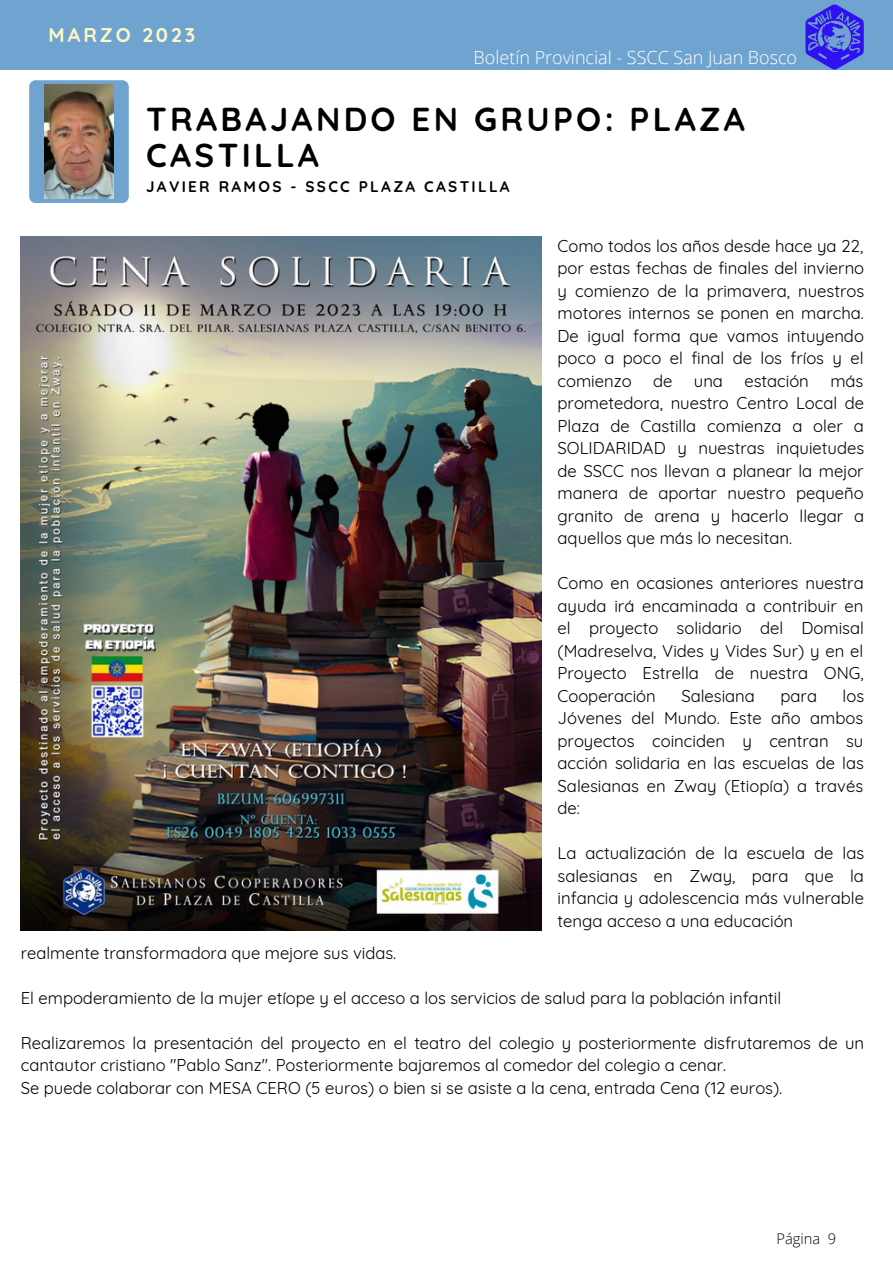
<style>
.page{position:relative;width:893px;height:1264px;background:#fff}
.page>*{position:absolute;margin:0;border:0;box-sizing:border-box;transform-origin:0 0}
.t1{font:700 33px/36px "Quicksand";letter-spacing:.1em;color:#000}
.t2{font:700 19.8px "Quicksand";letter-spacing:.15em;color:#fff8c2}
.t3{font:300 18px "Open Sans";color:#fff}
.t4{font:16.65px/22.5px "Quicksand";color:#000;text-align:justify}
.t5{font:700 15.3px "Quicksand";letter-spacing:.15em;color:#000}
.t6{font:300 14.7px "Open Sans";color:#000}
</style>
<div class="page">
<div style="left:0;top:1px;width:892px;height:69px;background:#70a4d0"></div>
<img style="left:805px;top:5px;width:59px;height:65px">
<div style="left:29px;top:80px;width:100px;height:123px;background:#70a4d0;border-radius:6px"></div>
<img style="left:21px;top:237px;width:520px;height:693px">
<img style="left:45px;top:85px;width:68px;height:113px">
<p class="t2" style="left:49px;top:22px;width:148px">MARZO 2023</p>
<p class="t3" style="left:473px;top:45px;width:325px">Boletín Provincial - SSCC San Juan Bosco</p>
<h1 class="t1" style="left:146px;top:101px;width:600px">TRABAJANDO EN GRUPO: PLAZA<br>CASTILLA</h1>
<p class="t5" style="left:146px;top:177px;width:365px">JAVIER RAMOS - SSCC PLAZA CASTILLA</p>
<p class="t4" style="left:557px;top:234px;width:308px">Como todos los años desde hace ya 22, por estas fechas de finales del invierno y comienzo de la primavera, nuestros motores internos se ponen en marcha.<br>De igual forma que vamos intuyendo poco a poco el final de los fríos y el comienzo</p>
<p class="t4" style="left:653px;top:369px;width:21px">de</p>
<p class="t4" style="left:693px;top:369px;width:31px">una</p>
<p class="t4" style="left:744px;top:369px;width:66px">estación</p>
<p class="t4" style="left:557px;top:369px;width:308px;text-indent:273px">más prometedora, nuestro Centro Local de Plaza de Castilla comienza a oler a SOLIDARIDAD y nuestras inquietudes de SSCC nos llevan a planear la mejor manera de aportar nuestro pequeño granito de arena y hacerlo llegar a aquellos que más lo necesitan.</p>
<p class="t4" style="left:557px;top:572px;width:308px">Como en ocasiones anteriores nuestra ayuda irá encaminada a contribuir en el proyecto solidario del Domisal (Madreselva, Vides y Vides Sur) y en el Proyecto Estrella de nuestra ONG, Cooperación</p>
<p class="t4" style="left:557px;top:684px;width:308px;text-indent:285px">los Jóvenes del Mundo. Este año ambos proyectos coinciden y centran su acción solidaria en las escuelas de las Salesianas en Zway (Etiopía) a través de:</p>
<p class="t4" style="left:557px;top:841px;width:308px">La actualización de la escuela de las salesianas en Zway, para que la infancia y adolescencia más vulnerable tenga acceso a una educación</p>
<p class="t4" style="left:681px;top:684px;width:75px">Salesiana</p>
<p class="t4" style="left:780px;top:684px;width:38px">para</p>
<p class="t4" style="left:21px;top:941px;width:377px">realmente transformadora que mejore sus vidas.</p>
<p class="t4" style="left:21px;top:986px;width:762px">El empoderamiento de la mujer etíope y el acceso a los servicios de salud para la población infantil</p>
<p class="t4" style="left:21px;top:1031px;width:844px;text-align:left">Realizaremos la presentación del proyecto en el teatro del colegio y posteriormente disfrutaremos de un cantautor cristiano "Pablo Sanz". Posteriormente bajaremos al comedor del colegio a cenar.<br>Se puede colaborar con MESA CERO (5 euros) o bien si se asiste a la cena, entrada Cena (12 euros).</p>
<p class="t6" style="left:776px;top:1227px;width:61px">Página 9</p>
</div>
